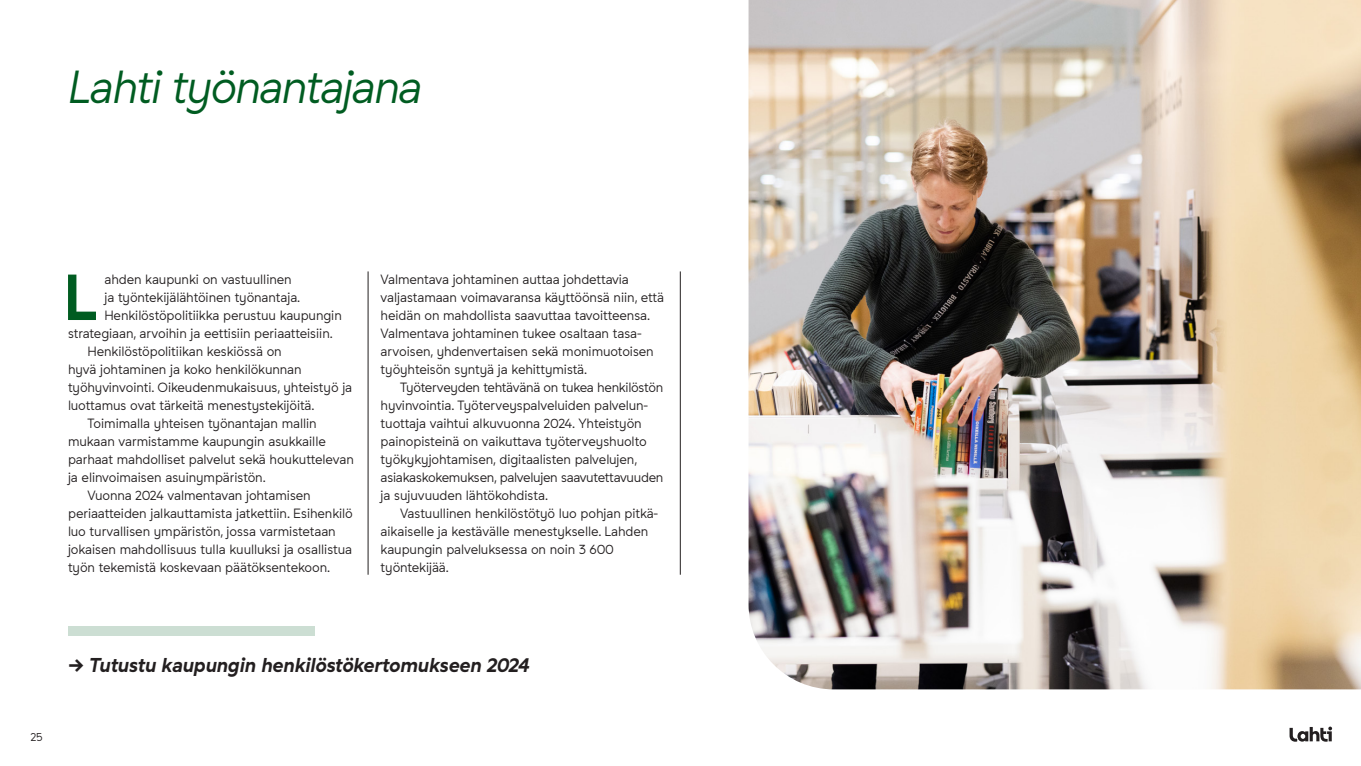
<style>
.page{position:relative;width:1361px;height:766px;background:#fff}
.page>*{position:absolute;margin:0;border:0;box-sizing:border-box;transform-origin:0 0}
.leipis__pieni_anfangi{font:700 63px "Studio Feixen Sans Lahti";color:#005c21}
.iso_otsikko__alataso{font:italic 45px "Studio Feixen Sans Lahti";letter-spacing:-.035em;color:#005c21}
.nosto{font:italic 700 19.5px "Studio Feixen Sans Lahti";letter-spacing:-.015em;color:#231f20}
.leipis__sis{font:13.05px/18px "Studio Feixen Sans Lahti";letter-spacing:-.005em;color:#231f20}
.leipis__pieni_anfangi-2{font:13.05px "Studio Feixen Sans Lahti";letter-spacing:-.005em;color:#231f20}
.t1{font:11.25px "Studio Feixen Sans Lahti";color:#231f20}
</style>
<div class="page">
<svg style="left:1289px;top:726px;width:43px;height:15px"></svg>
<hr style="left:368px;top:271px;width:1px;height:303px;background:#231f20">
<hr style="left:680px;top:271px;width:1px;height:303px;background:#231f20">
<div style="left:68px;top:626px;width:247px;height:9px;background:#ccded3"></div>
<img style="left:748px;top:0;width:613px;height:689px">
<p class="iso_otsikko__alataso" style="left:68px;top:60px;width:356px">Lahti työnantajana</p>
<p class="leipis__pieni_anfangi" style="left:63px;top:259px;width:35px">L</p>
<p class="leipis__pieni_anfangi-2" style="left:104px;top:271px;width:189px">ahden kaupunki on vastuullinen</p>
<p class="leipis__pieni_anfangi-2" style="left:104px;top:289px;width:197px">ja työntekijälähtöinen työnantaja.</p>
<p class="leipis__pieni_anfangi-2" style="left:104px;top:307px;width:239px">Henkilöstöpolitiikka perustuu kaupungin</p>
<p class="leipis__pieni_anfangi-2" style="left:68px;top:325px;width:266px">strategiaan, arvoihin ja eettisiin periaatteisiin.</p>
<p class="leipis__sis" style="left:68px;top:342px;width:286px;text-indent:20px">Henkilöstöpolitiikan keskiössä on<br>hyvä johtaminen ja koko henkilökunnan työhyvinvointi. Oikeudenmukaisuus, yhteistyö ja luottamus ovat tärkeitä menestystekijöitä.</p>
<p class="leipis__sis" style="left:68px;top:414px;width:287px;text-indent:20px">Toimimalla yhteisen työnantajan mallin mukaan varmistamme kaupungin asukkaille parhaat mahdolliset palvelut sekä houkuttelevan ja elinvoimaisen asuinympäristön.</p>
<p class="leipis__sis" style="left:68px;top:486px;width:286px;text-indent:20px">Vuonna 2024 valmentavan johtamisen periaatteiden jalkauttamista jatkettiin. Esihenkilö luo turvallisen ympäristön, jossa varmistetaan jokaisen mahdollisuus tulla kuulluksi ja osallistua työn tekemistä koskevaan päätöksentekoon.</p>
<p class="leipis__sis" style="left:381px;top:270px;width:285px">Valmentava johtaminen auttaa johdettavia valjastamaan voimavaransa käyttöönsä niin, että heidän on mahdollista saavuttaa tavoitteensa.<br>Valmentava johtaminen tukee osaltaan tasa&shy;arvoisen, yhdenvertaisen sekä monimuotoisen työyhteisön syntyä ja kehittymistä.</p>
<p class="leipis__sis" style="left:381px;top:378px;width:284px;text-indent:20px">Työterveyden tehtävänä on tukea henkilöstön hyvinvointia. Työterveyspalveluiden palvelun&shy;tuottaja vaihtui alkuvuonna 2024. Yhteistyön painopisteinä on vaikuttava työterveyshuolto työkykyjohtamisen, digitaalisten palvelujen, asiakaskokemuksen, palvelujen saavutettavuuden ja sujuvuuden lähtökohdista.</p>
<p class="leipis__sis" style="left:381px;top:504px;width:279px;text-indent:20px">Vastuullinen henkilöstötyö luo pohjan pitkä&shy;aikaiselle ja kestävälle menestykselle. Lahden kaupungin palveluksessa on noin 3 600 työntekijää.</p>
<p class="t1" style="left:31px;top:729px;width:13px">25</p>
<p class="nosto" style="left:68px;top:653px;width:463px">→ Tutustu kaupungin henkilöstökertomukseen 2024</p>
</div>
